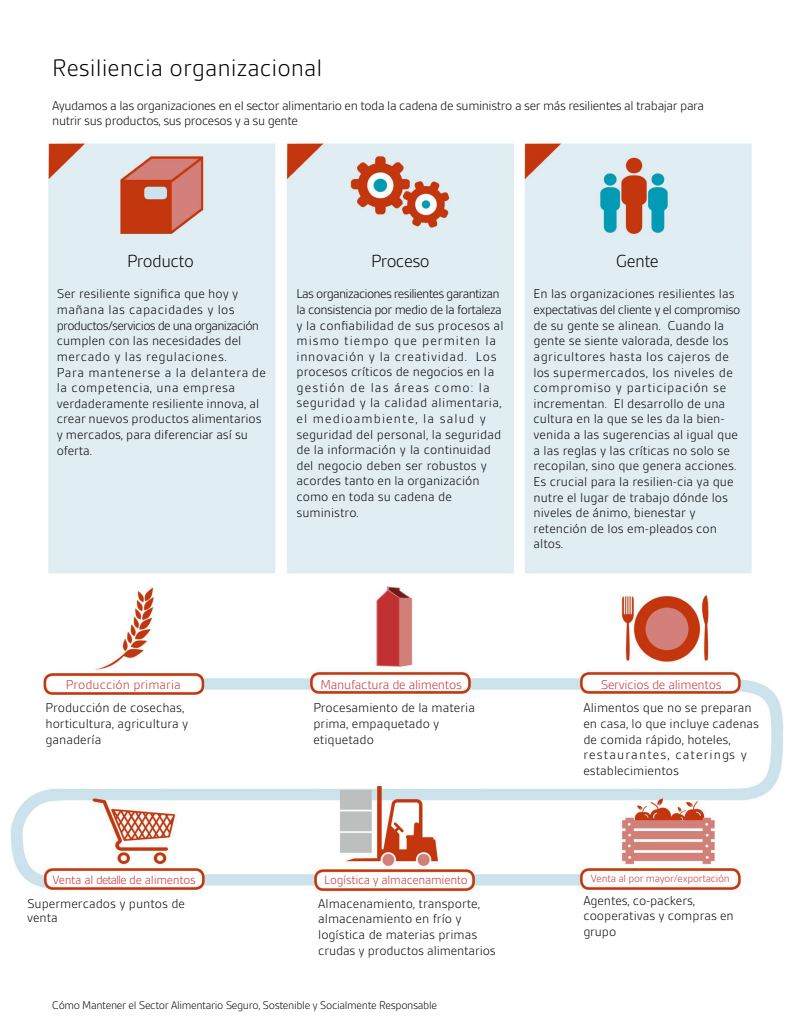
<style>
.page{position:relative;width:794px;height:1034px;background:#fff}
.page>*{position:absolute;margin:0;border:0;box-sizing:border-box;transform-origin:0 0}
.t1{font:300 25.62px "BSI Gesta";color:#000}
.t2{font:300 18.75px "BSI Gesta";letter-spacing:-.03em;color:#000}
.t3{font:300 13.75px/15.6px "BSI Gesta";color:#000}
.t4{font:300 13.75px/15.6px "BSI Gesta";letter-spacing:-.03em;color:#000}
.t5{font:300 13.75px "BSI Gesta";letter-spacing:-.02em;color:#c23134}
.t6{font:300 13.75px "BSI Gesta";color:#c23134}
.t7{font:300 13.12px "BSI Gesta";letter-spacing:-.02em;color:#c23134}
.t8{font:300 11.88px "BSI Gesta";letter-spacing:-.03em;color:#000}
.t9{font:300 11.25px "BSI Gesta";letter-spacing:-.025em;color:#c23134}
</style>
<div class="page">
<img style="left:10px;top:140px;width:773px;height:754px">
<h1 class="t1" style="left:52px;top:54px;width:272px">Resiliencia organizacional</h1>
<p class="t4" style="left:52px;top:98px;width:653px">Ayudamos a las organizaciones en el sector alimentario en toda la cadena de suministro a ser más resilientes al trabajar para nutrir sus productos, sus procesos y a su gente</p>
<h2 class="t2" style="left:127px;top:252px;width:68px">Producto</h2>
<p class="t3" style="left:57px;top:286px;width:211px">Ser resiliente significa que hoy y mañana las capacidades y los productos/servicios de una organización cumplen con las necesidades del mercado y las regulaciones.<br>Para mantenerse a la delantera de la competencia, una empresa verdaderamente resiliente innova, al crear nuevos productos alimentarios y mercados, para diferenciar así su oferta.</p>
<h2 class="t2" style="left:371px;top:252px;width:60px">Proceso</h2>
<p class="t3" style="left:296px;top:286px;width:208px">Las organizaciones resilientes garantizan la consistencia por medio de la fortaleza y la confiabilidad de sus procesos al mismo tiempo que permiten la innovación y la creatividad. Los procesos críticos de negocios en la gestión de las áreas como: la seguridad y la calidad alimentaria, el medioambiente, la salud y seguridad del personal, la seguridad de la información y la continuidad del negocio deben ser robustos y acordes tanto en la organización como en toda su cadena de suministro.</p>
<h2 class="t2" style="left:616px;top:252px;width:44px">Gente</h2>
<p class="t3" style="left:533px;top:286px;width:208px">En las organizaciones resilientes las expectativas del cliente y el compromiso de su gente se alinean. Cuando la gente se siente valorada, desde los agricultores hasta los cajeros de los supermercados, los niveles de compromiso y participación se incrementan. El desarrollo de una cultura en la que se les da la bien&shy;venida a las sugerencias al igual que a las reglas y las críticas no solo se recopilan, sino que genera acciones.<br>Es crucial para la resilien-cia ya que nutre el lugar de trabajo dónde los niveles de ánimo, bienestar y retención de los em-pleados con altos.</p>
<p class="t6" style="left:66px;top:677px;width:116px">Producción primaria</p>
<p class="t3" style="left:45px;top:700px;width:144px">Producción de cosechas, horticultura, agricultura y ganadería</p>
<p class="t7" style="left:53px;top:873px;width:144px">Venta al detalle de alimentos</p>
<p class="t3" style="left:27px;top:896px;width:159px;line-height:14.3px">Supermercados y puntos de venta</p>
<p class="t5" style="left:320px;top:677px;width:143px">Manufactura de alimentos</p>
<p class="t3" style="left:313px;top:700px;width:163px">Procesamiento de la materia prima, empaquetado y etiquetado</p>
<p class="t7" style="left:324px;top:872px;width:145px">Logística y almacenamiento</p>
<p class="t3" style="left:318px;top:895px;width:179px">Almacenamiento, transporte, almacenamiento en frío y logística de materias primas crudas y productos alimentarios</p>
<p class="t8" style="left:52px;top:999px;width:386px">Cómo Mantener el Sector Alimentario Seguro, Sostenible y Socialmente Responsable</p>
<p class="t5" style="left:600px;top:677px;width:122px">Servicios de alimentos</p>
<p class="t3" style="left:583px;top:700px;width:177px">Alimentos que no se preparan en casa, lo que incluye cadenas de comida rápido, hoteles, restaurantes, caterings y establecimientos</p>
<p class="t9" style="left:590px;top:873px;width:140px">Venta al por mayor/exportación</p>
<p class="t3" style="left:583px;top:892px;width:152px">Agentes, co-packers, cooperativas y compras en grupo</p>
</div>
